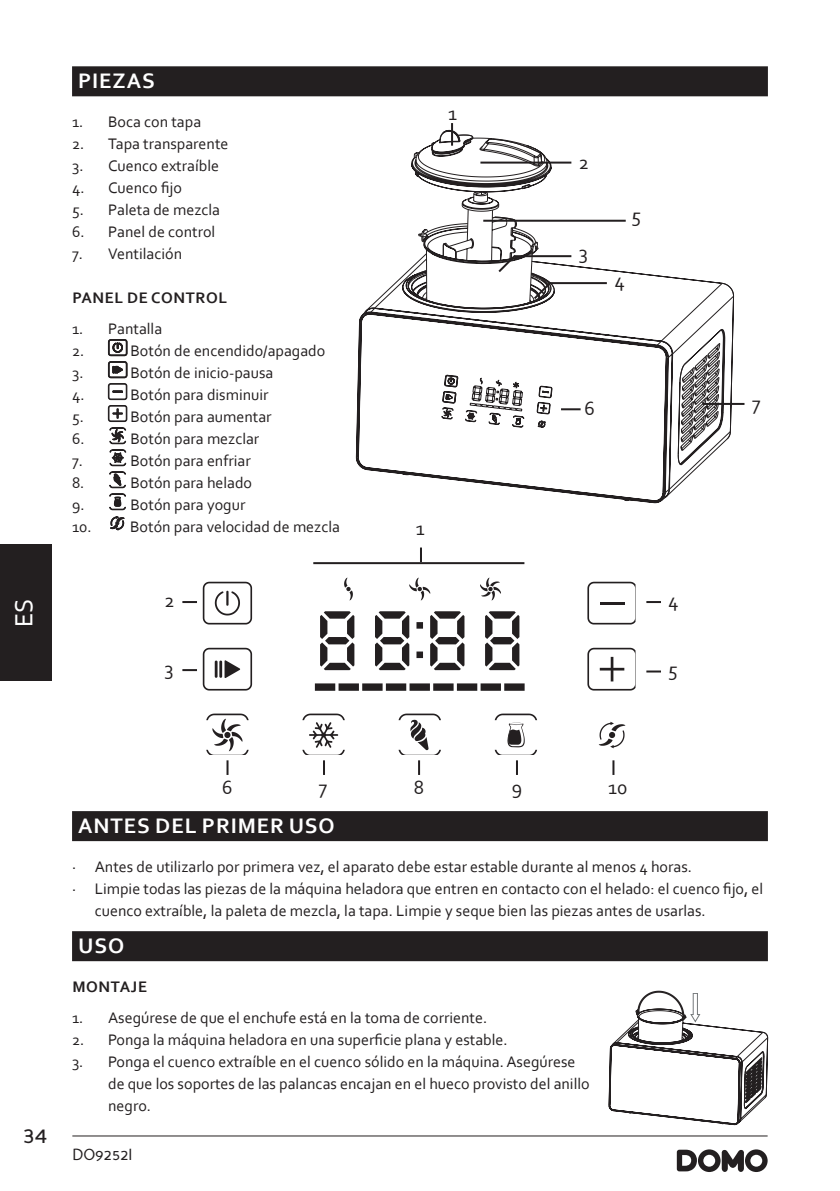
<style>
.page{position:relative;width:840px;height:1191px;background:#fff}
.page>*{position:absolute;margin:0;border:0;box-sizing:border-box;transform-origin:0 0}
.t1{font:26px "Corbel";color:#fff}
.t2{font:24px "Perspective Sans";color:#231f20}
.t3{font:700 22px "Corbel";letter-spacing:.04em;color:#fff}
.t4{font:20px "Corbel";color:#231f20}
.t5{font:16px/22px "Corbel";color:#231f20}
.t6{font:700 16px "Corbel";letter-spacing:.04em;color:#231f20}
.t7{font:16px "Perspective Sans";color:#231f20}
</style>
<div class="page">
<hr style="left:72px;top:1135px;width:695px;height:1px;background:#231f20">
<svg style="left:676px;top:1149px;width:91px;height:23px"></svg>
<div style="left:0;top:544px;width:51px;height:136px;background:#231f20"></div>
<div style="left:72px;top:66px;width:695px;height:30px;background:#231f20"></div>
<div style="left:72px;top:811px;width:695px;height:30px;background:#231f20"></div>
<div style="left:72px;top:931px;width:695px;height:30px;background:#231f20"></div>
<svg style="left:108px;top:339px;width:19px;height:17px"></svg>
<svg style="left:108px;top:362px;width:19px;height:37px"></svg>
<svg style="left:108px;top:405px;width:19px;height:16px"></svg>
<svg style="left:110px;top:428px;width:16px;height:16px"></svg>
<svg style="left:110px;top:450px;width:16px;height:16px"></svg>
<svg style="left:109px;top:472px;width:16px;height:16px"></svg>
<svg style="left:109px;top:494px;width:16px;height:16px"></svg>
<svg style="left:110px;top:516px;width:14px;height:14px"></svg>
<svg style="left:356px;top:276px;width:313px;height:227px"></svg>
<svg style="left:357px;top:283px;width:318px;height:212px"></svg>
<svg style="left:415px;top:219px;width:318px;height:270px"></svg>
<svg style="left:441px;top:375px;width:110px;height:53px"></svg>
<hr style="left:451px;top:123px;width:2px;height:23px;background:#231f20">
<hr style="left:480px;top:162px;width:91px;height:2px;background:#231f20">
<hr style="left:514px;top:255px;width:57px;height:2px;background:#231f20">
<hr style="left:549px;top:282px;width:57px;height:2px;background:#231f20">
<hr style="left:483px;top:220px;width:142px;height:2px;background:#231f20">
<hr style="left:560px;top:408px;width:20px;height:2px;background:#231f20">
<svg style="left:402px;top:139px;width:152px;height:173px"></svg>
<hr style="left:702px;top:403px;width:42px;height:2px;background:#231f20">
<svg style="left:598px;top:721px;width:27px;height:27px"></svg>
<svg style="left:587px;top:582px;width:48px;height:108px"></svg>
<hr style="left:599px;top:602px;width:25px;height:2px;background:#231f20">
<svg style="left:420px;top:547px;width:2px;height:15px"></svg>
<hr style="left:313px;top:562px;width:211px;height:2px;background:#231f20">
<svg style="left:182px;top:601px;width:15px;height:2px"></svg>
<svg style="left:182px;top:669px;width:15px;height:2px"></svg>
<svg style="left:646px;top:670px;width:14px;height:2px"></svg>
<svg style="left:646px;top:601px;width:14px;height:2px"></svg>
<svg style="left:203px;top:577px;width:334px;height:198px"></svg>
<svg style="left:612px;top:760px;width:2px;height:15px"></svg>
<svg style="left:608px;top:991px;width:159px;height:133px"></svg>
<h1 class="t1" style="left:8px;top:627px;width:30px;rotate:-90deg">ES</h1>
<h3 class="t3" style="left:78px;top:67px;width:78px">PIEZAS</h3>
<p class="t5" style="left:72px;top:111px;width:130px">1. Boca con tapa</p>
<p class="t5" style="left:72px;top:133px;width:158px">2. Tapa transparente</p>
<p class="t5" style="left:72px;top:155px;width:148px">3. Cuenco extraíble</p>
<p class="t5" style="left:72px;top:177px;width:111px">4. Cuenco fijo</p>
<p class="t5" style="left:72px;top:199px;width:149px">5. Paleta de mezcla</p>
<p class="t5" style="left:72px;top:221px;width:145px">6. Panel de control</p>
<p class="t5" style="left:72px;top:243px;width:111px">7. Ventilación</p>
<p class="t6" style="left:72px;top:288px;width:156px">PANEL DE CONTROL</p>
<p class="t5" style="left:72px;top:317px;width:92px">1. Pantalla<br>2.</p>
<p class="t5" style="left:130px;top:339px;width:196px">Botón de encendido/apagado</p>
<p class="t5" style="left:72px;top:361px;width:13px">3.</p>
<p class="t5" style="left:130px;top:361px;width:144px">Botón de inicio-pausa</p>
<p class="t5" style="left:72px;top:383px;width:14px">4.</p>
<p class="t5" style="left:130px;top:383px;width:139px">Botón para disminuir</p>
<p class="t5" style="left:72px;top:405px;width:13px">5.</p>
<p class="t5" style="left:130px;top:405px;width:143px">Botón para aumentar</p>
<p class="t5" style="left:72px;top:427px;width:14px">6.</p>
<p class="t5" style="left:130px;top:427px;width:130px">Botón para mezclar</p>
<p class="t5" style="left:72px;top:449px;width:13px">7.</p>
<p class="t5" style="left:130px;top:449px;width:122px">Botón para enfriar</p>
<p class="t5" style="left:72px;top:471px;width:14px">8.</p>
<p class="t5" style="left:130px;top:471px;width:123px">Botón para helado</p>
<p class="t5" style="left:72px;top:493px;width:14px">9.</p>
<p class="t5" style="left:130px;top:493px;width:116px">Botón para yogur</p>
<p class="t5" style="left:72px;top:515px;width:269px">10. Botón para velocidad de mezcla</p>
<p class="t4" style="left:164px;top:587px;width:12px">2</p>
<p class="t4" style="left:448px;top:101px;width:10px">1</p>
<p class="t4" style="left:415px;top:516px;width:10px">1</p>
<p class="t4" style="left:578px;top:149px;width:12px">2</p>
<p class="t4" style="left:578px;top:240px;width:11px">3</p>
<p class="t4" style="left:631px;top:203px;width:11px">5</p>
<p class="t4" style="left:614px;top:268px;width:12px">4</p>
<p class="t4" style="left:584px;top:395px;width:12px">6</p>
<p class="t4" style="left:751px;top:391px;width:10px">7</p>
<p class="t4" style="left:668px;top:587px;width:12px">4</p>
<p class="t4" style="left:164px;top:655px;width:11px">3</p>
<p class="t4" style="left:668px;top:657px;width:11px">5</p>
<h2 class="t2" style="left:23px;top:1120px;width:26px">34</h2>
<p class="t4" style="left:222px;top:774px;width:12px">6</p>
<p class="t4" style="left:318px;top:774px;width:10px">7</p>
<p class="t4" style="left:413px;top:774px;width:12px">8</p>
<p class="t4" style="left:511px;top:774px;width:12px">9</p>
<p class="t4" style="left:608px;top:774px;width:21px">10</p>
<h3 class="t3" style="left:78px;top:812px;width:258px">ANTES DEL PRIMER USO</h3>
<p class="t5" style="left:72px;top:855px;width:621px">· Antes de utilizarlo por primera vez, el aparato debe estar estable durante al menos 4 horas.</p>
<p class="t5" style="left:72px;top:877px;width:692px">· Limpie todas las piezas de la máquina heladora que entren en contacto con el helado: el cuenco fijo, el</p>
<p class="t5" style="left:95px;top:899px;width:612px">cuenco extraíble, la paleta de mezcla, la tapa. Limpie y seque bien las piezas antes de usarlas.</p>
<h3 class="t3" style="left:78px;top:932px;width:47px">USO</h3>
<p class="t6" style="left:72px;top:977px;width:76px">MONTAJE</p>
<p class="t5" style="left:72px;top:1006px;width:416px">1. Asegúrese de que el enchufe está en la toma de corriente.</p>
<p class="t5" style="left:72px;top:1028px;width:437px">2. Ponga la máquina heladora en una superficie plana y estable.</p>
<p class="t5" style="left:108px;top:1050px;width:483px;text-indent:-36px">3. Ponga el cuenco extraíble en el cuenco sólido en la máquina. Asegúrese de que los soportes de las palancas encajan en el hueco provisto del anillo negro.</p>
<p class="t7" style="left:72px;top:1145px;width:62px">DO9252I</p>
</div>
